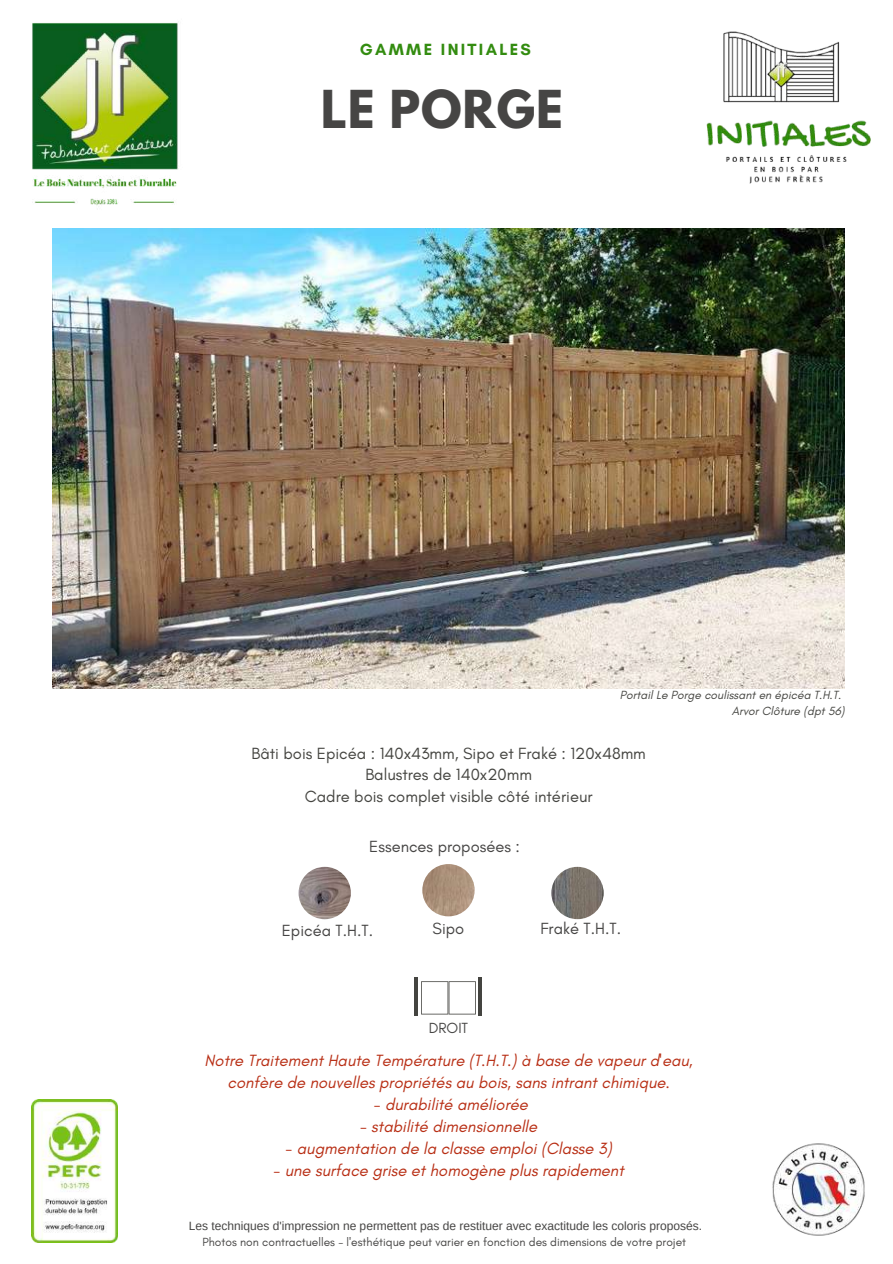
<style>
.page{position:relative;width:893px;height:1264px;background:#fff}
.page>*{position:absolute;margin:0;border:0;box-sizing:border-box;transform-origin:0 0}
.t1{font:700 46.35px "League Spartan";letter-spacing:.02em;color:#464544}
.t2{font:italic 16.5px/22px "Glacial Indifference";color:#b82e14;text-align:center}
.t3{font:16.5px/21.3px "Glacial Indifference";color:#444440;text-align:center}
.t4{font:16.5px "Glacial Indifference";color:#464544}
.t5{font:700 16.5px "Glacial Indifference";letter-spacing:.14em;color:#338c10}
.t6{font:15px "Glacial Indifference";color:#464544}
.t7{font:12px "Arimo";color:#464544}
.t8{font:12px "Glacial Indifference";color:#464544}
.t9{font:italic 12px/16px "Glacial Indifference";color:#444440;text-align:right}
</style>
<div class="page">
<img style="left:53px;top:228px;width:791px;height:460px">
<img style="left:772px;top:1143px;width:93px;height:93px">
<img style="left:32px;top:23px;width:147px;height:183px">
<img style="left:706px;top:31px;width:165px;height:153px">
<hr style="left:414px;top:977px;width:4px;height:38px;background:#444440">
<svg style="left:478px;top:977px;width:3px;height:38px"></svg>
<svg style="left:421px;top:981px;width:55px;height:33px"></svg>
<img style="left:551px;top:866px;width:52px;height:53px;border-radius:50%">
<img style="left:422px;top:864px;width:52px;height:52px;border-radius:50%">
<img style="left:298px;top:866px;width:53px;height:53px;border-radius:50%">
<img style="left:32px;top:1099px;width:85px;height:143px">
<p class="t5" style="left:360px;top:39px;width:173px">GAMME INITIALES</p>
<h1 class="t1" style="left:321px;top:86px;width:243px">LE PORGE</h1>
<p class="t9" style="left:620px;top:687px;width:226px">Portail Le Porge coulissant en épicéa T.H.T.<br>Arvor Clôture (dpt 56)</p>
<p class="t3" style="left:251px;top:742px;width:396px">Bâti bois Epicéa : 140x43mm, Sipo et Fraké : 120x48mm<br>Balustres de 140x20mm<br>Cadre bois complet visible côté intérieur</p>
<p class="t4" style="left:369px;top:836px;width:152px">Essences proposées :</p>
<p class="t4" style="left:282px;top:920px;width:93px">Epicéa T.H.T.</p>
<p class="t4" style="left:432px;top:918px;width:33px">Sipo</p>
<p class="t4" style="left:540px;top:918px;width:82px">Fraké T.H.T.</p>
<p class="t6" style="left:429px;top:1019px;width:41px">DROIT</p>
<p class="t2" style="left:205px;top:1048px;width:489px">Notre Traitement Haute Température (T.H.T.) à base de vapeur d'eau, confère de nouvelles propriétés au bois, sans intrant chimique.</p>
<p class="t2" style="left:374px;top:1093px;width:156px">- durabilité améliorée</p>
<p class="t2" style="left:360px;top:1115px;width:179px">- stabilité dimensionnelle</p>
<p class="t2" style="left:285px;top:1137px;width:327px">- augmentation de la classe emploi (Classe 3)</p>
<p class="t2" style="left:273px;top:1159px;width:352px">- une surface grise et homogène plus rapidement</p>
<p class="t7" style="left:189px;top:1219px;width:515px">Les techniques d'impression ne permettent pas de restituer avec exactitude les coloris proposés.</p>
<p class="t8" style="left:202px;top:1234px;width:485px">Photos non contractuelles - l'esthétique peut varier en fonction des dimensions de votre projet</p>
</div>
